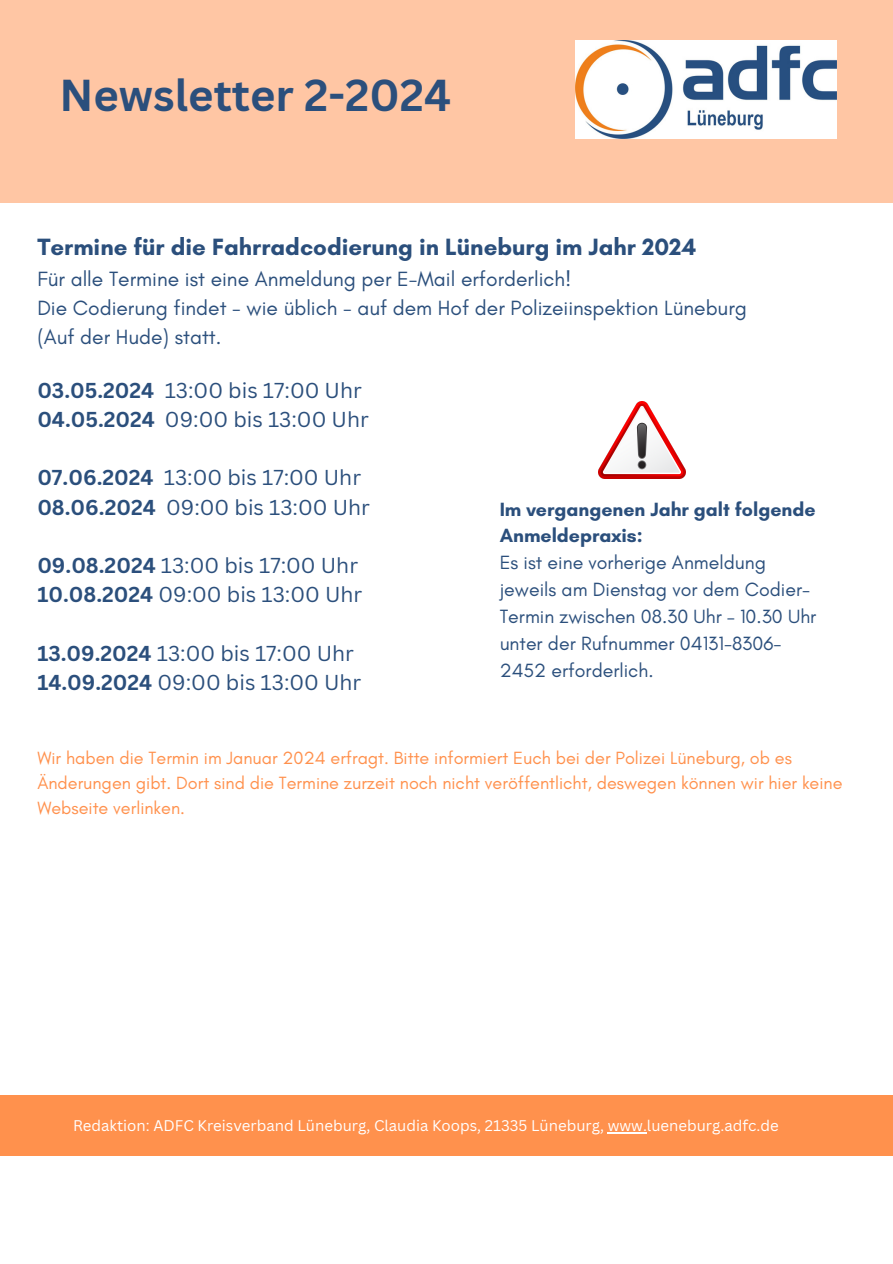
<style>
.page{position:relative;width:893px;height:1264px;background:#fff}
.page>*{position:absolute;margin:0;border:0;box-sizing:border-box;transform-origin:0 0}
.t1{font:700 43.5px "Canva Sans";color:#2b4f7c}
.t2{font:700 24px "Glacial Indifference";color:#2b4f7c}
.t3{font:21px/29.2px "Canva Sans";color:#2b4f7c}
.t4{font:21px/29.2px "Glacial Indifference";color:#2b4f7c}
.t5{font:19.5px/26.8px "Glacial Indifference";color:#2b4f7c}
.t6{font:18px/24.8px "Glacial Indifference";color:#ff914d}
.t7{font:15px "Canva Sans";color:#fff}
.s1{font-weight:700}
</style>
<div class="page">
<div style="left:0;top:0;width:892px;height:203px;background:#ffc6a4"></div>
<img style="left:575px;top:40px;width:261px;height:98px">
<img style="left:598px;top:402px;width:87px;height:76px">
<div style="left:0;top:1095px;width:892px;height:61px;background:#ff914d"></div>
<hr style="left:607px;top:1132px;width:40px;height:1px;background:#fff">
<p class="t1" style="left:59px;top:64px;width:393px">Newsletter 2-2024</p>
<p class="t2" style="left:37px;top:232px;width:660px">Termine für die Fahrradcodierung in Lüneburg im Jahr 2024</p>
<p class="t4" style="left:37px;top:263px;width:711px">Für alle Termine ist eine Anmeldung per E-Mail erforderlich!<br>Die Codierung findet - wie üblich - auf dem Hof der Polizeiinspektion Lüneburg (Auf der Hude) statt.</p>
<h2 class="t3" style="left:37px;top:375px;width:333px"><span class="s1">03.05.2024</span> 13:00 bis 17:00 Uhr<br><span class="s1">04.05.2024</span> 09:00 bis 13:00 Uhr</h2>
<h2 class="t3" style="left:37px;top:462px;width:334px"><span class="s1">07.06.2024</span> 13:00 bis 17:00 Uhr<br><span class="s1">08.06.2024</span> 09:00 bis 13:00 Uhr</h2>
<h2 class="t3" style="left:37px;top:550px;width:326px"><span class="s1">09.08.2024</span> 13:00 bis 17:00 Uhr<br><span class="s1">10.08.2024</span> 09:00 bis 13:00 Uhr</h2>
<h2 class="t3" style="left:37px;top:638px;width:325px"><span class="s1">13.09.2024</span> 13:00 bis 17:00 Uhr<br><span class="s1">14.09.2024</span> 09:00 bis 13:00 Uhr</h2>
<h2 class="t5" style="left:499px;top:495px;width:318px"><span class="s1">Im vergangenen Jahr galt folgende<br>Anmeldepraxis:<br></span>Es ist eine vorherige Anmeldung jeweils am Dienstag vor dem Codier-<br>Termin zwischen 08.30 Uhr – 10.30 Uhr unter der Rufnummer 04131-8306-<br>2452 erforderlich.</h2>
<h3 class="t6" style="left:37px;top:745px;width:806px">Wir haben die Termin im Januar 2024 erfragt. Bitte informiert Euch bei der Polizei Lüneburg, ob es<br>Änderungen gibt. Dort sind die Termine zurzeit noch nicht veröffentlicht, deswegen können wir hier keine<br>Webseite verlinken.</h3>
<p class="t7" style="left:73px;top:1115px;width:707px">Redaktion: ADFC Kreisverband Lüneburg, Claudia Koops, 21335 Lüneburg, www.lueneburg.adfc.de</p>
</div>
